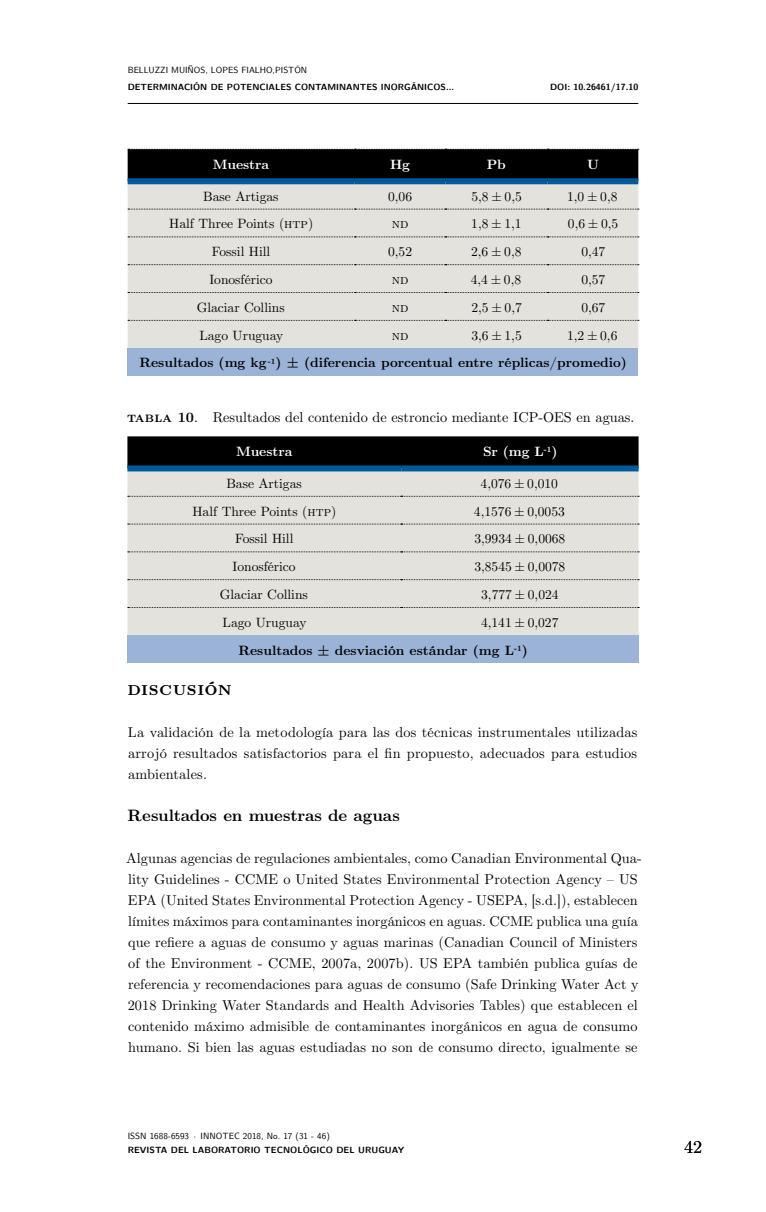
<style>
.page{position:relative;width:766px;height:1212px;background:#fff}
.page>*{position:absolute;margin:0;border:0;box-sizing:border-box;transform-origin:0 0}
._04_SUBT_TULO_1{font:700 19.2px "CMU Serif";letter-spacing:.025em;color:#000}
.t1{font:18px "CMU Serif";color:#000}
._05_SUBT_TULO_2{font:700 16.5px "CMU Serif";color:#000}
._01_TEXTO_PRIMER{font:14.25px/21px "CMU Serif";letter-spacing:.005em;color:#000;text-align:justify}
._17_CUADRO_T_TULO{font:14.25px "CMU Serif";color:#000}
._18_CUADRO_TEXTO{font:13.5px "CMU Serif";color:#000}
._18_CUADRO_TEXTO_-_B{font:700 13.5px "CMU Serif";color:#000}
._18_CUADRO_CABEZALES{font:700 13.5px "CMU Serif";letter-spacing:-.005em;color:#fff}
.t2{font:700 9px "CMU Sans Serif";letter-spacing:.005em;color:#000}
.t3{font:9px "CMU Sans Serif";letter-spacing:.005em;color:#000}
.t4{font:8.85px "CMU Sans Serif Bold SC990";color:#000}
.t5{font:8.85px "CMU Sans Serif SC990";color:#000}
.s1{font-size:9px}
.s2{font-family:"CMU Sans Serif";font-weight:700;font-size:9px}
.s3{font-weight:700}
</style>
<div class="page">
<hr style="left:128px;top:103px;width:510px;height:1px;background:#000">
<div style="left:128px;top:184px;width:510px;height:164px;background:#e3e2dc"></div>
<div style="left:128px;top:348px;width:510px;height:28px;background:#9bb3d6"></div>
<div style="left:128px;top:149px;width:510px;height:29px;background:#000"></div>
<svg style="left:128px;top:209px;width:510px;height:1px"></svg>
<svg style="left:128px;top:236px;width:510px;height:1px"></svg>
<svg style="left:128px;top:264px;width:510px;height:1px"></svg>
<svg style="left:128px;top:292px;width:510px;height:1px"></svg>
<svg style="left:128px;top:320px;width:510px;height:1px"></svg>
<div style="left:128px;top:178px;width:226px;height:6px;background:#005a9a"></div>
<div style="left:354px;top:178px;width:91px;height:6px;background:#005a9a"></div>
<div style="left:445px;top:178px;width:102px;height:6px;background:#005a9a"></div>
<div style="left:547px;top:178px;width:91px;height:6px;background:#005a9a"></div>
<div style="left:127px;top:436px;width:511px;height:29px;background:#000"></div>
<div style="left:127px;top:471px;width:511px;height:164px;background:#e3e2dc"></div>
<div style="left:127px;top:635px;width:511px;height:28px;background:#9bb3d6"></div>
<svg style="left:128px;top:496px;width:511px;height:1px"></svg>
<svg style="left:128px;top:524px;width:511px;height:1px"></svg>
<svg style="left:128px;top:551px;width:511px;height:1px"></svg>
<svg style="left:128px;top:579px;width:511px;height:1px"></svg>
<svg style="left:128px;top:607px;width:511px;height:1px"></svg>
<div style="left:127px;top:465px;width:274px;height:6px;background:#005a9a"></div>
<div style="left:401px;top:465px;width:237px;height:6px;background:#005a9a"></div>
<p class="t5" style="left:128px;top:63px;width:181px"><span class="s1">B</span>ELLUZZI <span class="s1">M</span>UIÑOS<span class="s1">, L</span>OPES <span class="s1">F</span>IALHO<span class="s1">,</span>PISTÓN</p>
<p class="t4" style="left:128px;top:79px;width:328px"><span class="s1">D</span>ETERMINACIÓN DE POTENCIALES CONTAMINANTES INORGÁNICOS<span class="s2">...</span></p>
<p class="t2" style="left:550px;top:79px;width:90px">DOI: 10.26461/17.10</p>
<p class="_18_CUADRO_CABEZALES" style="left:213px;top:153px;width:58px">Muestra</p>
<p class="_18_CUADRO_CABEZALES" style="left:390px;top:153px;width:21px">Hg</p>
<p class="_18_CUADRO_CABEZALES" style="left:486px;top:153px;width:21px">Pb</p>
<p class="_18_CUADRO_CABEZALES" style="left:587px;top:153px;width:13px">U</p>
<p class="_18_CUADRO_TEXTO" style="left:203px;top:186px;width:77px">Base Artigas</p>
<p class="_18_CUADRO_TEXTO" style="left:388px;top:186px;width:25px">0,06</p>
<p class="_18_CUADRO_TEXTO" style="left:471px;top:186px;width:52px">5,8 ± 0,5</p>
<p class="_18_CUADRO_TEXTO" style="left:567px;top:186px;width:52px">1,0 ± 0,8</p>
<p class="_18_CUADRO_TEXTO" style="left:169px;top:214px;width:145px">Half Three Points (HTP )</p>
<p class="_18_CUADRO_TEXTO" style="left:392px;top:214px;width:9px">ND</p>
<p class="_18_CUADRO_TEXTO" style="left:471px;top:214px;width:52px">1,8 ± 1,1</p>
<p class="_18_CUADRO_TEXTO" style="left:567px;top:214px;width:52px">0,6 ± 0,5</p>
<p class="_18_CUADRO_TEXTO" style="left:212px;top:241px;width:60px">Fossil Hill</p>
<p class="_18_CUADRO_TEXTO" style="left:388px;top:241px;width:25px">0,52</p>
<p class="_18_CUADRO_TEXTO" style="left:471px;top:241px;width:52px">2,6 ± 0,8</p>
<p class="_18_CUADRO_TEXTO" style="left:581px;top:241px;width:25px">0,47</p>
<p class="_18_CUADRO_TEXTO" style="left:209px;top:269px;width:65px">Ionosférico</p>
<p class="_18_CUADRO_TEXTO" style="left:392px;top:269px;width:9px">ND</p>
<p class="_18_CUADRO_TEXTO" style="left:470px;top:269px;width:52px">4,4 ± 0,8</p>
<p class="_18_CUADRO_TEXTO" style="left:581px;top:269px;width:25px">0,57</p>
<p class="_18_CUADRO_TEXTO" style="left:197px;top:297px;width:89px">Glaciar Collins</p>
<p class="_18_CUADRO_TEXTO" style="left:392px;top:297px;width:9px">ND</p>
<p class="_18_CUADRO_TEXTO" style="left:471px;top:297px;width:52px">2,5 ± 0,7</p>
<p class="_18_CUADRO_TEXTO" style="left:581px;top:297px;width:25px">0,67</p>
<p class="_18_CUADRO_TEXTO" style="left:199px;top:325px;width:85px">Lago Uruguay</p>
<p class="_18_CUADRO_TEXTO" style="left:392px;top:325px;width:9px">ND</p>
<p class="_18_CUADRO_TEXTO" style="left:471px;top:325px;width:52px">3,6 ± 1,5</p>
<p class="_18_CUADRO_TEXTO" style="left:567px;top:325px;width:52px">1,2 ± 0,6</p>
<p class="_18_CUADRO_TEXTO_-_B" style="left:139px;top:352px;width:488px">Resultados (mg kg <sup>-1</sup>) ± (diferencia porcentual entre réplicas/promedio)</p>
<p class="_17_CUADRO_T_TULO" style="left:127px;top:406px;width:508px"><span class="s3">Tabla 10</span>. Resultados del contenido de estroncio mediante ICP-OES en aguas.</p>
<p class="_18_CUADRO_CABEZALES" style="left:236px;top:441px;width:58px">Muestra</p>
<p class="_18_CUADRO_CABEZALES" style="left:483px;top:441px;width:76px">Sr (mg L<sup>-1</sup>)</p>
<p class="_18_CUADRO_TEXTO" style="left:226px;top:473px;width:77px">Base Artigas</p>
<p class="_18_CUADRO_TEXTO" style="left:480px;top:473px;width:79px">4,076 ± 0,010</p>
<p class="_18_CUADRO_TEXTO" style="left:192px;top:501px;width:145px">Half Three Points (HTP )</p>
<p class="_18_CUADRO_TEXTO" style="left:474px;top:501px;width:92px">4,1576 ± 0,0053</p>
<p class="_18_CUADRO_TEXTO" style="left:235px;top:529px;width:60px">Fossil Hill</p>
<p class="_18_CUADRO_TEXTO" style="left:474px;top:529px;width:92px">3,9934 ± 0,0068</p>
<p class="_18_CUADRO_TEXTO" style="left:232px;top:556px;width:65px">Ionosférico</p>
<p class="_18_CUADRO_TEXTO" style="left:474px;top:556px;width:92px">3,8545 ± 0,0078</p>
<p class="_18_CUADRO_TEXTO" style="left:220px;top:584px;width:89px">Glaciar Collins</p>
<p class="_18_CUADRO_TEXTO" style="left:481px;top:584px;width:79px">3,777 ± 0,024</p>
<p class="_18_CUADRO_TEXTO" style="left:222px;top:612px;width:85px">Lago Uruguay</p>
<p class="_18_CUADRO_TEXTO" style="left:481px;top:612px;width:79px">4,141 ± 0,027</p>
<p class="_18_CUADRO_TEXTO_-_B" style="left:238px;top:639px;width:291px">Resultados ± desviación estándar (mg L<sup>-1</sup>)</p>
<p class="_04_SUBT_TULO_1" style="left:127px;top:673px;width:106px">Discusión</p>
<p class="_01_TEXTO_PRIMER" style="left:128px;top:721px;width:510px">La validación de la metodología para las dos técnicas instrumentales utilizadas arrojó resultados satisfactorios para el fin propuesto, adecuados para estudios ambientales.</p>
<p class="_05_SUBT_TULO_2" style="left:127px;top:802px;width:274px">Resultados en muestras de aguas</p>
<p class="_01_TEXTO_PRIMER" style="left:126px;top:847px;width:517px;text-align:left">Algunas agencias de regulaciones ambientales, como Canadian Environmental Qua&shy;lity Guidelines - CCME o United States Environmental Protection Agency – US EPA (United States Environmental Protection Agency - USEPA, [s.d.]), establecen límites máximos para contaminantes inorgánicos en aguas. CCME publica una guía que refiere a aguas de consumo y aguas marinas (Canadian Council of Ministers of the Environment - CCME, 2007a, 2007b). US EPA también publica guías de referencia y recomendaciones para aguas de consumo (Safe Drinking Water Act y 2018 Drinking Water Standards and Health Advisories Tables) que establecen el contenido máximo admisible de contaminantes inorgánicos en agua de consumo humano. Si bien las aguas estudiadas no son de consumo directo, igualmente se</p>
<p class="t3" style="left:128px;top:1128px;width:204px">ISSN 1688-6593 · INNOTEC 2018, No. 17 (31 - 46)</p>
<p class="t2" style="left:128px;top:1142px;width:278px">REVISTA DEL LABORATORIO TECNOLÓGICO DEL URUGUAY</p>
<p class="t1" style="left:683px;top:1133px;width:20px">42</p>
</div>
